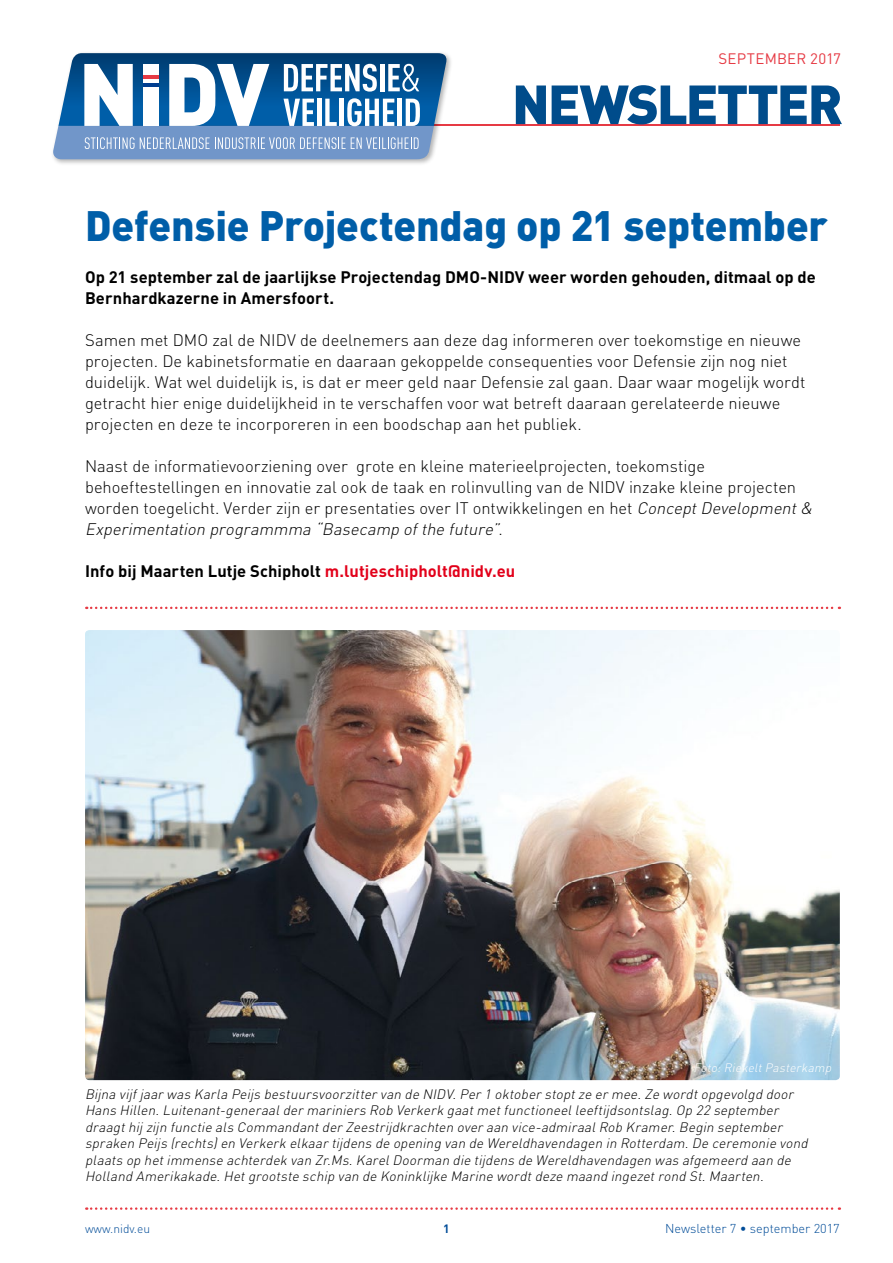
<style>
.page{position:relative;width:893px;height:1263px;background:#fff}
.page>*{position:absolute;margin:0;border:0;box-sizing:border-box;transform-origin:0 0}
.t1{font:900 54.15px "DIN Pro";letter-spacing:-.035em;color:#004c8b}
.t2{font:900 42px "DIN Pro";letter-spacing:-.005em;color:#005ea8}
.t3{font:300 16.5px/21px "DIN Pro";color:#000}
.t4{font:700 16.5px/21px "DIN Pro";letter-spacing:.005em;color:#000}
.t5{font:15px "DIN Pro";letter-spacing:.015em;color:#e63a44}
.t6{font:italic 300 13.5px/16.5px "DIN Pro";letter-spacing:.01em;color:#000}
.t7{font:300 12.75px "DIN Pro";color:#004c98}
.t8{font:italic 300 12px "DIN Pro";color:#fff}
.t9{font:300 12px "DIN Pro";color:#004c98}
.t10{font:700 12px "DIN Pro";color:#004c98}
.s1{font-style:italic}
.s2{color:#e2001a}
</style>
<div class="page">
<hr style="left:95px;top:124px;width:745px;height:2px;background:#e63a44">
<div style="left:51px;top:51px;width:402px;height:115px;background:#000;opacity:.3"></div>
<svg style="left:53px;top:53px;width:395px;height:106px"></svg>
<hr style="left:143px;top:75px;width:16px;height:4px;background:#e63a44">
<hr style="left:143px;top:79px;width:16px;height:4px;background:#fff">
<hr style="left:143px;top:83px;width:16px;height:4px;background:#003d90">
<svg style="left:86px;top:1207px;width:754px;height:3px"></svg>
<svg style="left:86px;top:607px;width:754px;height:2px"></svg>
<img style="left:85px;top:630px;width:755px;height:450px">
<p class="t5" style="left:718px;top:48px;width:124px">SEPTEMBER 2017</p>
<h1 class="t1" style="left:512px;top:68px;width:332px">NEWSLETTER</h1>
<h2 class="t2" style="left:85px;top:197px;width:744px">Defensie Projectendag op 21 september</h2>
<p class="t4" style="left:85px;top:266px;width:732px">Op 21 september zal de jaarlijkse Projectendag DMO-NIDV weer worden gehouden, ditmaal op de<br>Bernhardkazerne in Amersfoort.</p>
<p class="t3" style="left:85px;top:329px;width:722px">Samen met DMO zal de NIDV de deelnemers aan deze dag informeren over toekomstige en nieuwe projecten. De kabinetsformatie en daaraan gekoppelde consequenties voor Defensie zijn nog niet duidelijk. Wat wel duidelijk is, is dat er meer geld naar Defensie zal gaan. Daar waar mogelijk wordt getracht hier enige duidelijkheid in te verschaffen voor wat betreft daaraan gerelateerde nieuwe projecten en deze te incorporeren in een boodschap aan het publiek.</p>
<p class="t3" style="left:85px;top:455px;width:733px">Naast de informatievoorziening over grote en kleine materieelprojecten, toekomstige behoeftestellingen en innovatie zal ook de taak en rolinvulling van de NIDV inzake kleine projecten worden toegelicht. Verder zijn er presentaties over IT ontwikkelingen en het <span class="s1">ConceptDevelopment&amp; Experimentation programmma “Basecamp ofthe future”</span>.</p>
<p class="t4" style="left:85px;top:560px;width:432px">Info bij Maarten Lutje Schipholt <span class="s2">m.lutjeschipholt@nidv.eu</span></p>
<p class="t8" style="left:693px;top:1059px;width:142px">Foto:RiekeltPasterkamp</p>
<p class="t6" style="left:85px;top:1085px;width:728px">Bijna vijfjaarwas Karla Peijs bestuursvoorzittervan de NIDV.Per1 oktoberstoptze ermee.Ze wordtopgevolgd door Hans Hillen.Luitenant-generaaldermariniers Rob Verkerk gaatmetfunctioneelleeftijdsontslag.Op 22 september draagthij zijn functie als CommandantderZeestrijdkrachten overaan vice-admiraalRob Kramer.Begin september spraken Peijs (rechts)en Verkerk elkaartijdens de opening van de Wereldhavendagen in Rotterdam.De ceremonie vond plaats op hetimmense achterdek van Zr.Ms.KarelDoorman die tijdens de Wereldhavendagen was afgemeerd aan de Holland Amerikakade.Hetgrootste schip van de Koninklijke Marine wordtdeze maand ingezetrond St.Maarten.</p>
<p class="t9" style="left:85px;top:1220px;width:67px">www.nidv.eu</p>
<p class="t10" style="left:443px;top:1220px;width:8px">1</p>
<p class="t7" style="left:665px;top:1219px;width:176px">Newsletter 7 • september 2017</p>
</div>
